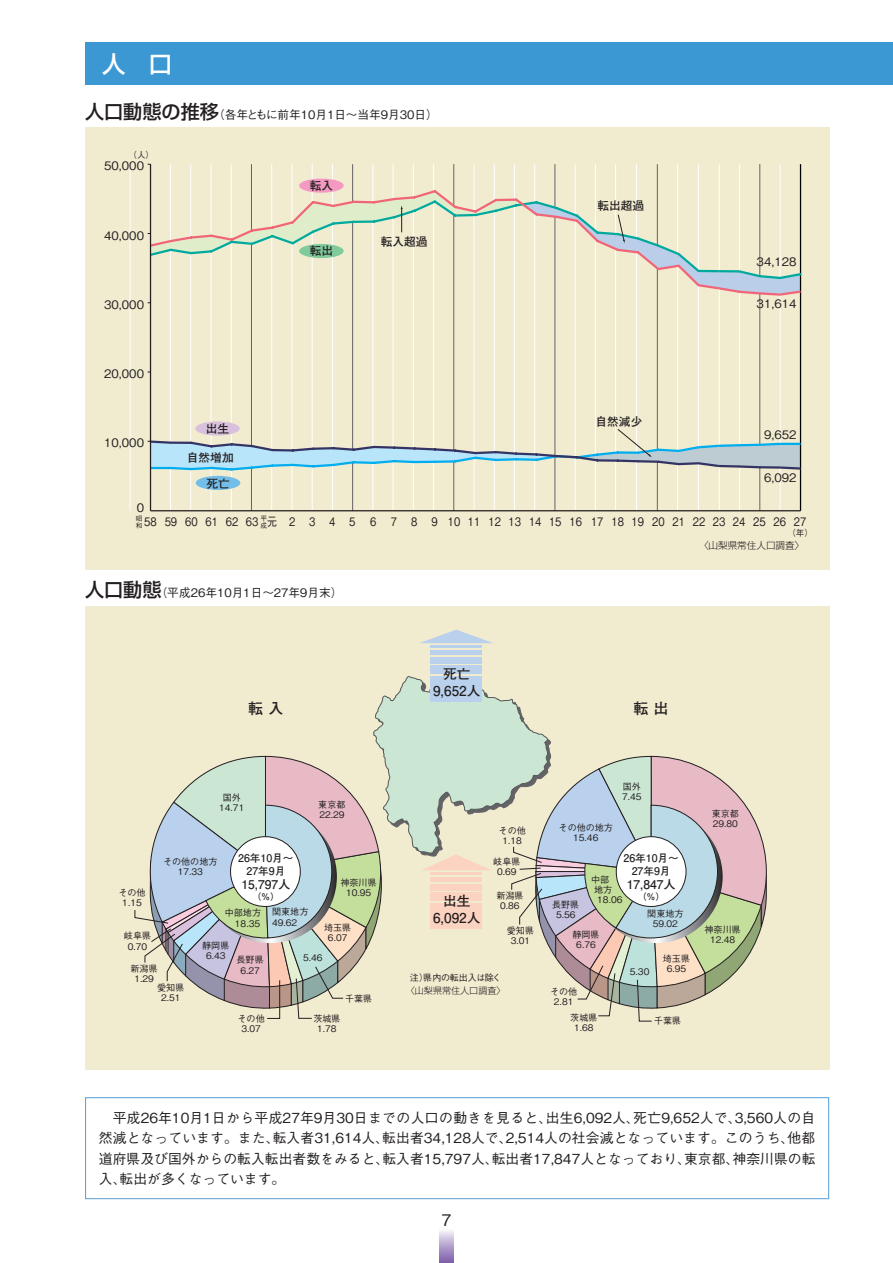
<style>
.page{position:relative;width:893px;height:1263px;background:#fff}
.page>*{position:absolute;margin:0;border:0;box-sizing:border-box;transform-origin:0 0}
.t1{font:500 23.4px "Shin Go Pro";color:#fff}
.t2{font:23.4px "Koz Min Pro";color:#fff}
.t3{font:500 15.9px "Gothic BBB Pro";color:#231f20}
.t4{font:15.15px "Futo Go B101 Pro Bold 90 pv RKSJ H";color:#231f20}
.t5{font:500 13.8px/20.2px "Gothic BBB Pro";color:#231f20;text-align:justify}
.t6{font:13.65px/16.4px "Futo Go B101 Pro Bold 90 pv RKSJ H";color:#231f20;text-align:center}
.t7{font:12.15px "Futo Go B101 Pro Bold 90 pv RKSJ H";color:#231f20}
.t8{font:11.7px "Gothic BBB Pro Medium 90 pv RKSJ H";color:#231f20;scale:.85 1}
.t9{font:11.7px "Gothic BBB Pro Medium 90 pv RKSJ H";color:#231f20}
.t10{font:500 11.7px "Gothic BBB Pro";color:#231f20}
.t11{font:11.7px/25.3px "Futo Go B101 Pro Bold 90 pv RKSJ H";color:#231f20}
.t12{font:10.5px/12.8px "Futo Go B101 Pro Bold 90 pv RKSJ H";color:#231f20;text-align:center}
.t13{font:9.6px "Shin Go Pro Light 90 pv RKSJ H";color:#231f20}
.t14{font:9px/10.2px "Gothic BBB Pro Medium 90 pv RKSJ H";color:#231f20;text-align:center}
.t15{font:9px/13.6px "Gothic BBB Pro Medium 90 pv RKSJ H";letter-spacing:-.03em;color:#231f20;text-align:center}
.t16{font:9px "Futo Go B101 Pro Bold 90 pv RKSJ H";color:#231f20}
.t17{font:8.55px "Gothic BBB Pro Medium 90 pv RKSJ H";color:#231f20}
.t18{font:6.75px/6.8px "Gothic BBB Pro Medium 90 pv RKSJ V";color:#231f20}
.s1{font-family:"Shin Go Pro";font-size:19.2px}
.s2{font-family:"Shin Go Pro Light 90 pv RKSJ H"}
</style>
<div class="page">
<svg style="left:439px;top:1231px;width:15px;height:32px"></svg>
<div style="left:85px;top:128px;width:744px;height:442px;background:#f1ebd0"></div>
<div style="left:85px;top:606px;width:744px;height:463px;background:#f1ebd0"></div>
<div style="left:85px;top:43px;width:808px;height:42px;background:#3b98d3"></div>
<div style="left:85px;top:1097px;width:744px;height:102px;border:1px solid #60a3d8"></div>
<hr style="left:780px;top:164px;width:1px;height:347px;background:#fff">
<hr style="left:739px;top:164px;width:1px;height:347px;background:#fff">
<hr style="left:759px;top:164px;width:1px;height:347px;background:#636366">
<hr style="left:719px;top:164px;width:1px;height:347px;background:#fff">
<hr style="left:130px;top:164px;width:1px;height:347px;background:#fff">
<hr style="left:170px;top:164px;width:1px;height:347px;background:#fff">
<hr style="left:191px;top:164px;width:1px;height:347px;background:#fff">
<hr style="left:211px;top:164px;width:1px;height:347px;background:#fff">
<hr style="left:231px;top:164px;width:1px;height:347px;background:#fff">
<hr style="left:271px;top:164px;width:1px;height:347px;background:#fff">
<hr style="left:292px;top:164px;width:1px;height:347px;background:#fff">
<hr style="left:312px;top:164px;width:1px;height:347px;background:#fff">
<hr style="left:332px;top:164px;width:1px;height:347px;background:#fff">
<hr style="left:373px;top:164px;width:1px;height:347px;background:#fff">
<hr style="left:393px;top:164px;width:1px;height:347px;background:#fff">
<hr style="left:413px;top:164px;width:1px;height:347px;background:#fff">
<hr style="left:433px;top:164px;width:1px;height:347px;background:#fff">
<hr style="left:474px;top:164px;width:1px;height:347px;background:#fff">
<hr style="left:494px;top:164px;width:1px;height:347px;background:#fff">
<hr style="left:514px;top:164px;width:1px;height:347px;background:#fff">
<hr style="left:534px;top:164px;width:1px;height:347px;background:#fff">
<hr style="left:575px;top:164px;width:1px;height:347px;background:#fff">
<hr style="left:595px;top:164px;width:1px;height:347px;background:#fff">
<hr style="left:615px;top:164px;width:1px;height:347px;background:#fff">
<hr style="left:251px;top:164px;width:1px;height:347px;background:#636366">
<hr style="left:352px;top:164px;width:1px;height:347px;background:#636366">
<hr style="left:453px;top:164px;width:1px;height:347px;background:#636366">
<hr style="left:555px;top:164px;width:1px;height:347px;background:#636366">
<hr style="left:636px;top:164px;width:1px;height:347px;background:#fff">
<hr style="left:657px;top:164px;width:1px;height:347px;background:#636366">
<hr style="left:677px;top:164px;width:1px;height:347px;background:#fff">
<hr style="left:698px;top:164px;width:1px;height:347px;background:#fff">
<hr style="left:151px;top:510px;width:649px;height:1px;background:#231f20">
<div style="left:299px;top:179px;width:45px;height:14px;background:#f499c2;border-radius:50%"></div>
<div style="left:196px;top:476px;width:44px;height:14px;background:#73bde9;border-radius:50%"></div>
<div style="left:195px;top:421px;width:45px;height:15px;background:#d9c1dd;border-radius:50%"></div>
<hr style="left:150px;top:164px;width:1px;height:347px;background:#231f20">
<hr style="left:800px;top:164px;width:1px;height:347px;background:#000">
<svg style="left:148px;top:188px;width:654px;height:115px"></svg>
<svg style="left:148px;top:429px;width:654px;height:43px"></svg>
<hr style="left:430px;top:645px;width:52px;height:3px;background:#b9d1ec">
<div style="left:430px;top:650px;width:52px;height:5px;background:#b9d1ec"></div>
<div style="left:430px;top:657px;width:52px;height:7px;background:#b9d1ec"></div>
<div style="left:430px;top:666px;width:52px;height:8px;background:#b9d1ec"></div>
<svg style="left:420px;top:630px;width:73px;height:13px"></svg>
<svg style="left:134px;top:676px;width:633px;height:345px"></svg>
<p class="t2" style="left:102px;top:46px;width:48px">分類</p>
<p class="t1" style="left:102px;top:45px;width:72px">人　口</p>
<p class="t10" style="left:85px;top:105px;width:354px"><span class="s1">人口動態の推移</span>（各年ともに前年10月１日〜当年9月30日）</p>
<p class="t17" style="left:129px;top:148px;width:27px">（人）</p>
<p class="t9" style="left:104px;top:156px;width:41px">50,000</p>
<p class="t9" style="left:104px;top:226px;width:41px">40,000</p>
<p class="t9" style="left:104px;top:295px;width:41px">30,000</p>
<p class="t9" style="left:104px;top:364px;width:41px">20,000</p>
<p class="t9" style="left:104px;top:433px;width:41px">10,000</p>
<p class="t9" style="left:137px;top:498px;width:9px">0</p>
<p class="t11" style="left:206px;top:414px;width:25px">出生</p>
<p class="t11" style="left:206px;top:443px;width:29px;text-indent:-20px">自然増加死亡</p>
<p class="t11" style="left:310px;top:171px;width:25px">転入</p>
<p class="t11" style="left:310px;top:237px;width:25px">転出</p>
<p class="t11" style="left:381px;top:227px;width:48px">転入超過</p>
<p class="t11" style="left:597px;top:192px;width:48px">転出超過</p>
<p class="t11" style="left:596px;top:408px;width:48px">自然減少</p>
<p class="t9" style="left:757px;top:253px;width:41px">34,128</p>
<p class="t9" style="left:757px;top:294px;width:41px">31,614</p>
<p class="t9" style="left:764px;top:425px;width:34px">9,652</p>
<p class="t9" style="left:764px;top:468px;width:34px">6,092</p>
<p class="t18" style="left:136px;top:514px;width:8px">昭和</p>
<p class="t18" style="left:260px;top:514px;width:8px">平成</p>
<p class="t8" style="left:591px;top:512px;width:255px">17 18 19 20 21 22 23 24 25 26 27</p>
<p class="t17" style="left:787px;top:526px;width:27px">（年）</p>
<p class="t8" style="left:144px;top:512px;width:517px">585960616263 元 2 3 4 5 6 7 8 9 10111213141516</p>
<p class="t10" style="left:85px;top:583px;width:259px"><span class="s1">人口動態</span>（平成26年10月1日〜27年９月末）</p>
<p class="t13" style="left:699px;top:537px;width:107px">〈山梨県常住人口調査〉</p>
<p class="t6" style="left:433px;top:664px;width:49px">死亡<br>9,652人</p>
<p class="t4" style="left:248px;top:696px;width:37px">転 入</p>
<p class="t4" style="left:633px;top:696px;width:37px">転 出</p>
<p class="t14" style="left:623px;top:780px;width:20px">国外</p>
<p class="t14" style="left:223px;top:791px;width:20px">国外</p>
<p class="t14" style="left:622px;top:790px;width:21px">7.45</p>
<p class="t14" style="left:219px;top:801px;width:27px">14.71</p>
<p class="t14" style="left:318px;top:798px;width:29px;text-align:left">東京都<br>22.29</p>
<p class="t14" style="left:499px;top:824px;width:29px">その他<br>1.18</p>
<p class="t14" style="left:559px;top:821px;width:56px">その他の地方<br>15.46</p>
<p class="t12" style="left:238px;top:850px;width:57px">26年10月～<br>27年9月</p>
<p class="t7" style="left:241px;top:875px;width:50px">15,797人</p>
<p class="t16" style="left:252px;top:889px;width:29px">（％）</p>
<p class="t14" style="left:163px;top:855px;width:56px">その他の地方<br>17.33</p>
<p class="t14" style="left:340px;top:876px;width:38px">神奈川県<br>10.95</p>
<p class="t14" style="left:118px;top:886px;width:29px">その他<br>1.15</p>
<p class="t14" style="left:225px;top:906px;width:38px;line-height:10.8px;text-align:right">中部地方<br>18.35</p>
<p class="t14" style="left:272px;top:905px;width:38px;line-height:10.8px;text-align:left">関東地方<br>49.62</p>
<p class="t14" style="left:324px;top:921px;width:29px">埼玉県<br>6.07</p>
<p class="t14" style="left:124px;top:930px;width:29px">岐阜県<br>0.70</p>
<p class="t14" style="left:202px;top:939px;width:29px">静岡県<br>6.43</p>
<p class="t14" style="left:303px;top:952px;width:21px">5.46</p>
<p class="t14" style="left:237px;top:954px;width:29px">長野県<br>6.27</p>
<p class="t14" style="left:131px;top:962px;width:29px">新潟県<br>1.29</p>
<p class="t14" style="left:157px;top:981px;width:29px">愛知県<br>2.51</p>
<p class="t14" style="left:345px;top:992px;width:29px">千葉県</p>
<p class="t12" style="left:623px;top:850px;width:57px">26年10月～<br>27年9月</p>
<p class="t7" style="left:627px;top:875px;width:50px">17,847人</p>
<p class="t14" style="left:493px;top:856px;width:29px">岐阜県<br>0.69</p>
<p class="t14" style="left:591px;top:873px;width:20px">中部</p>
<p class="t14" style="left:594px;top:883px;width:20px">地方</p>
<p class="t14" style="left:597px;top:894px;width:27px">18.06</p>
<p class="t14" style="left:496px;top:889px;width:29px">新潟県<br>0.86</p>
<p class="t6" style="left:443px;top:891px;width:29px">出生</p>
<p class="t16" style="left:638px;top:889px;width:29px">（％）</p>
<p class="t6" style="left:433px;top:907px;width:49px">6,092人</p>
<p class="t14" style="left:552px;top:898px;width:29px">長野県<br>5.56</p>
<p class="t14" style="left:572px;top:928px;width:29px">静岡県<br>6.76</p>
<p class="t14" style="left:647px;top:907px;width:38px">関東地方<br>59.02</p>
<p class="t14" style="left:507px;top:924px;width:29px">愛知県<br>3.01</p>
<p class="t15" style="left:406px;top:969px;width:101px">注）県内の転出入は除く<span class="s2">〈山梨県常住人口調査〉</span></p>
<p class="t14" style="left:550px;top:986px;width:29px">その他<br>2.81</p>
<p class="t14" style="left:630px;top:965px;width:21px">5.30</p>
<p class="t14" style="left:663px;top:952px;width:29px">埼玉県<br>6.95</p>
<p class="t14" style="left:238px;top:1012px;width:29px">その他<br>3.07</p>
<p class="t14" style="left:313px;top:1012px;width:29px">茨城県<br>1.78</p>
<p class="t14" style="left:570px;top:1011px;width:29px">茨城県<br>1.68</p>
<p class="t14" style="left:654px;top:1015px;width:29px">千葉県</p>
<p class="t14" style="left:712px;top:807px;width:29px;text-align:left">東京都<br>29.80</p>
<p class="t14" style="left:704px;top:923px;width:38px">神奈川県<br>12.48</p>
<p class="t5" style="left:99px;top:1106px;width:718px;text-indent:14px">平成26年10月1日から平成27年9月30日までの人口の動きを見ると、出生6,092人、死亡9,652人で、3,560人の自然減となっています。また、転入者31,614人、転出者34,128人で、2,514人の社会減となっています。このうち、他都道府県及び国外からの転入転出者数をみると、転入者15,797人、転出者17,847人となっており、東京都、神奈川県の転入、転出が多くなっています。</p>
<p class="t3" style="left:441px;top:1207px;width:12px">7</p>
</div>
